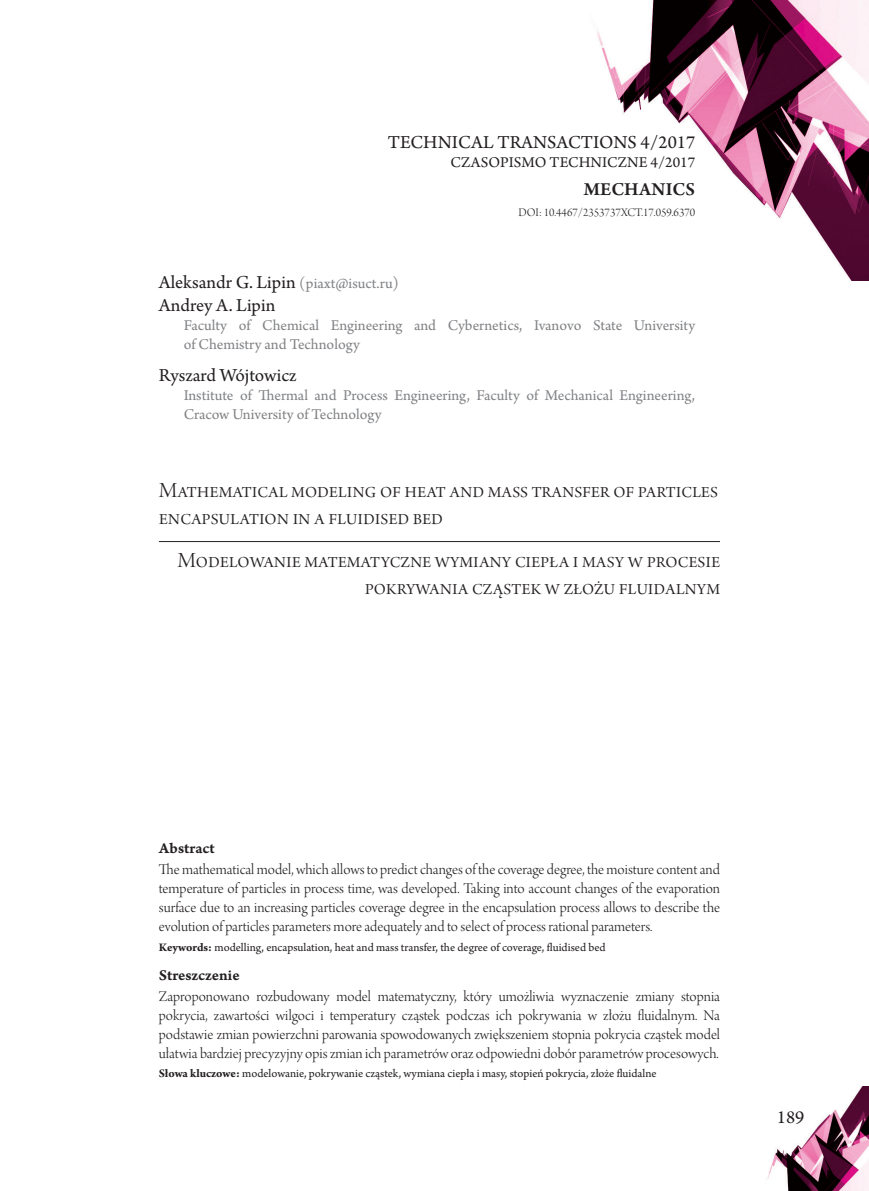
<style>
.page{position:relative;width:869px;height:1191px;background:#fff}
.page>*{position:absolute;margin:0;border:0;box-sizing:border-box;transform-origin:0 0}
._2_Tytuł_PL{font:22.75px/27.3px "Arno Pro Light Display";color:#231f20;text-align:right}
._2_Tytuł{font:22.75px/27.3px "Arno Pro Light Display";color:#231f20}
._1_Autor{font:19.25px "Arno Pro";color:#231f20}
._0_Head{font:19.25px "Arno Pro";color:#231f20}
._0_Series_CE{font:600 19.25px "Arno Pro";letter-spacing:.01em;color:#231f20}
.PageNo{font:19.25px "Arno Pro";color:#231f20}
._3_Abstract_treść{font:15.75px/18.9px "Arno Pro Light Display";letter-spacing:.05em;color:#231f20;text-align:justify}
._3_Abstract_treść_PL{font:15.75px/18.9px "Arno Pro Light Display";letter-spacing:.04em;color:#231f20;text-align:justify}
._1_Afiliacja{font:15.75px/18.9px "Arno Pro";color:#808285}
._0_Head_PL{font:15.75px "Arno Pro";color:#231f20}
._3_Abstract{font:15.75px "Arno Pro Smbd Caption";letter-spacing:-.005em;color:#231f20}
._3_Keywords_treść{font:12.25px "Arno Pro";color:#231f20}
._0_DOI{font:12.25px "Arno Pro Light Display";color:#231f20}
.s1{font-size:15.75px;color:#808285}
.s2{font-weight:700}
</style>
<div class="page">
<img style="left:767px;top:1086px;width:101px;height:105px">
<img style="left:597px;top:0;width:271px;height:280px">
<hr style="left:159px;top:541px;width:560px;height:1px;background:#231f20">
<p class="_0_Head" style="left:387px;top:131px;width:309px">TECHNICAL TRANSACTIONS 4/2017</p>
<p class="_0_Head_PL" style="left:450px;top:153px;width:246px">CZASOPISMO TECHNICZNE 4/2017</p>
<p class="_0_Series_CE" style="left:583px;top:178px;width:113px">MECHANICS</p>
<p class="_0_DOI" style="left:518px;top:206px;width:178px">DOI: 10.4467/2353737XCT.17.059.6370</p>
<p class="_1_Autor" style="left:159px;top:271px;width:241px">Aleksandr G. Lipin <span class="s1">(piaxt@isuct.ru)</span></p>
<p class="_1_Autor" style="left:159px;top:294px;width:118px">Andrey A. Lipin</p>
<p class="_1_Afiliacja" style="left:184px;top:316px;width:512px">Faculty of Chemical Engineering and Cybernetics, Ivanovo State University of Chemistry and Technology</p>
<p class="_1_Autor" style="left:159px;top:364px;width:139px">Ryszard Wójtowicz</p>
<p class="_1_Afiliacja" style="left:184px;top:386px;width:512px">Institute of Thermal and Process Engineering, Faculty of Mechanical Engineering,<br>Cracow University of Technology</p>
<p class="_2_Tytuł" style="left:159px;top:478px;width:560px">Mathematical modeling of heat and mass transfer of particles encapsulation in a fluidised bed</p>
<p class="_2_Tytuł_PL" style="left:177px;top:548px;width:544px">Modelowanie matematyczne wymiany ciepła i masy w procesie pokrywania cząstek w złożu fluidalnym</p>
<p class="_3_Abstract" style="left:159px;top:838px;width:57px">Abstract</p>
<p class="_3_Abstract_treść" style="left:159px;top:861px;width:562px">The mathematical model, which allows to predict changes of the coverage degree, the moisture content and temperature of particles in process time, was developed. Taking into account changes of the evaporation surface due to an increasing particles coverage degree in the encapsulation process allows to describe the evolution of particles parameters more adequately and to select of process rational parameters.</p>
<p class="_3_Keywords_treść" style="left:159px;top:940px;width:448px"><span class="s2">Keywords:</span> modelling, encapsulation, heat and mass transfer, the degree of coverage, fluidised bed</p>
<p class="_3_Abstract" style="left:159px;top:965px;width:82px">Streszczenie</p>
<p class="_3_Abstract_treść_PL" style="left:159px;top:988px;width:562px">Zaproponowano rozbudowany model matematyczny, który umożliwia wyznaczenie zmiany stopnia pokrycia, zawartości wilgoci i temperatury cząstek podczas ich pokrywania w złożu fluidalnym. Na podstawie zmian powierzchni parowania spowodowanych zwiększeniem stopnia pokrycia cząstek model ułatwia bardziej precyzyjny opis zmian ich parametrów oraz odpowiedni dobór parametrów procesowych.</p>
<p class="_3_Keywords_treść" style="left:159px;top:1066px;width:499px"><span class="s2">Słowa kluczowe:</span> modelowanie, pokrywanie cząstek, wymiana ciepła i masy, stopień pokrycia, złoże fluidalne</p>
<p class="PageNo" style="left:776px;top:1106px;width:29px">189</p>
</div>
